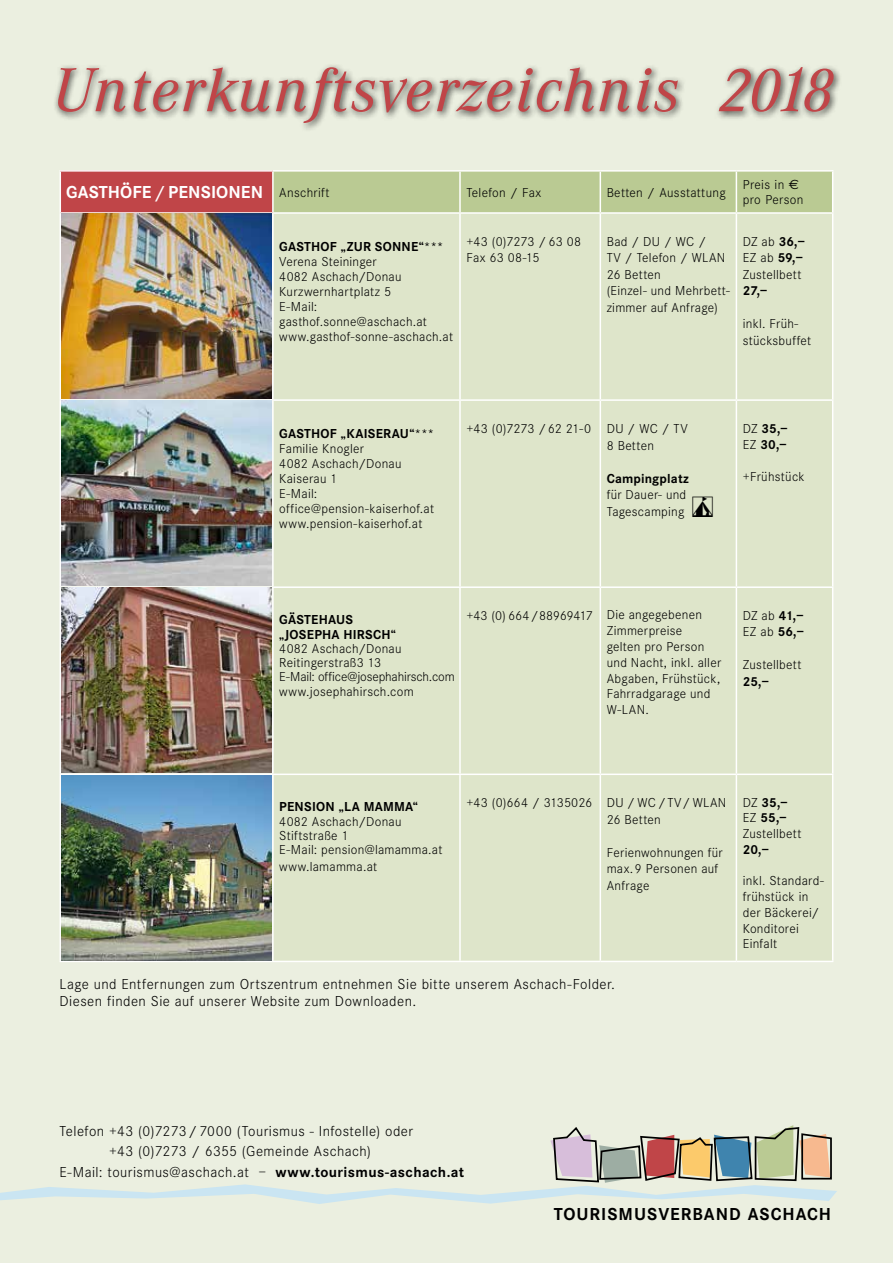
<style>
.page{position:relative;width:893px;height:1263px;background:#ebefe0}
.page>*{position:absolute;margin:0;border:0;box-sizing:border-box;transform-origin:0 0}
.t1{font:italic 64.5px "Corporate A";letter-spacing:.02em;color:#c04548}
.t2{font:700 18px "Corporate S";letter-spacing:.005em;color:#fff}
.t3{font:700 18px "Corporate S";letter-spacing:.05em;color:#000}
.t4{font:300 15px/16.5px "Corporate S";letter-spacing:.03em;color:#000}
.t5{font:300 13.5px/16.5px "Corporate S";letter-spacing:.02em;color:#000}
.t6{font:700 13.5px/16.5px "Corporate S";letter-spacing:.01em;color:#000}
.s1{font-weight:300;font-size:13.5px;color:#000}
.s2{font-family:"Euro Sans";font-weight:400}
.s3{font-weight:700}
.s4{font-weight:300}
</style>
<div class="page">
<div style="left:53px;top:63px;width:789px;height:69px;background:#000;opacity:.75"></div>
<div style="left:60px;top:171px;width:213px;height:42px;background:#c04548"></div>
<div style="left:274px;top:172px;width:558px;height:40px;background:#baca93"></div>
<div style="left:274px;top:214px;width:558px;height:746px;background:#dee5ca"></div>
<hr style="left:60px;top:170px;width:213px;height:2px;background:#fff">
<hr style="left:60px;top:172px;width:1px;height:40px;background:#fff">
<hr style="left:273px;top:170px;width:187px;height:2px;background:#fff">
<hr style="left:272px;top:172px;width:2px;height:40px;background:#fff">
<hr style="left:460px;top:170px;width:140px;height:2px;background:#fff">
<hr style="left:459px;top:172px;width:2px;height:40px;background:#fff">
<hr style="left:600px;top:170px;width:136px;height:2px;background:#fff">
<hr style="left:600px;top:172px;width:1px;height:40px;background:#fff">
<hr style="left:736px;top:170px;width:97px;height:2px;background:#fff">
<hr style="left:736px;top:172px;width:1px;height:40px;background:#fff">
<hr style="left:832px;top:172px;width:1px;height:40px;background:#fff">
<hr style="left:60px;top:212px;width:213px;height:2px;background:#fff">
<hr style="left:60px;top:214px;width:1px;height:185px;background:#fff">
<hr style="left:273px;top:212px;width:187px;height:2px;background:#fff">
<hr style="left:272px;top:214px;width:2px;height:185px;background:#fff">
<hr style="left:460px;top:212px;width:140px;height:2px;background:#fff">
<hr style="left:459px;top:214px;width:2px;height:185px;background:#fff">
<hr style="left:600px;top:212px;width:136px;height:2px;background:#fff">
<hr style="left:600px;top:214px;width:1px;height:185px;background:#fff">
<hr style="left:736px;top:212px;width:97px;height:2px;background:#fff">
<hr style="left:736px;top:214px;width:1px;height:185px;background:#fff">
<hr style="left:832px;top:214px;width:1px;height:185px;background:#fff">
<hr style="left:60px;top:399px;width:213px;height:2px;background:#fff">
<hr style="left:60px;top:401px;width:1px;height:185px;background:#fff">
<hr style="left:273px;top:399px;width:187px;height:2px;background:#fff">
<hr style="left:272px;top:401px;width:2px;height:185px;background:#fff">
<hr style="left:460px;top:399px;width:140px;height:2px;background:#fff">
<hr style="left:459px;top:401px;width:2px;height:185px;background:#fff">
<hr style="left:600px;top:399px;width:136px;height:2px;background:#fff">
<hr style="left:600px;top:401px;width:1px;height:185px;background:#fff">
<hr style="left:736px;top:399px;width:97px;height:2px;background:#fff">
<hr style="left:736px;top:401px;width:1px;height:185px;background:#fff">
<hr style="left:832px;top:401px;width:1px;height:185px;background:#fff">
<hr style="left:60px;top:586px;width:213px;height:2px;background:#fff">
<hr style="left:60px;top:588px;width:1px;height:185px;background:#fff">
<hr style="left:273px;top:586px;width:187px;height:2px;background:#fff">
<hr style="left:272px;top:588px;width:2px;height:185px;background:#fff">
<hr style="left:460px;top:586px;width:140px;height:2px;background:#fff">
<hr style="left:459px;top:588px;width:2px;height:185px;background:#fff">
<hr style="left:600px;top:586px;width:136px;height:2px;background:#fff">
<hr style="left:600px;top:588px;width:1px;height:185px;background:#fff">
<hr style="left:736px;top:586px;width:97px;height:2px;background:#fff">
<hr style="left:736px;top:588px;width:1px;height:185px;background:#fff">
<hr style="left:832px;top:588px;width:1px;height:185px;background:#fff">
<hr style="left:60px;top:773px;width:213px;height:2px;background:#fff">
<hr style="left:60px;top:775px;width:1px;height:186px;background:#fff">
<hr style="left:273px;top:773px;width:187px;height:2px;background:#fff">
<hr style="left:272px;top:775px;width:2px;height:186px;background:#fff">
<hr style="left:460px;top:773px;width:140px;height:2px;background:#fff">
<hr style="left:459px;top:775px;width:2px;height:186px;background:#fff">
<hr style="left:600px;top:773px;width:136px;height:2px;background:#fff">
<hr style="left:600px;top:775px;width:1px;height:186px;background:#fff">
<hr style="left:736px;top:773px;width:97px;height:2px;background:#fff">
<hr style="left:736px;top:775px;width:1px;height:186px;background:#fff">
<hr style="left:832px;top:775px;width:1px;height:186px;background:#fff">
<hr style="left:60px;top:961px;width:213px;height:1px;background:#fff">
<hr style="left:273px;top:961px;width:187px;height:1px;background:#fff">
<hr style="left:460px;top:961px;width:140px;height:1px;background:#fff">
<hr style="left:600px;top:961px;width:136px;height:1px;background:#fff">
<hr style="left:736px;top:961px;width:97px;height:1px;background:#fff">
<img style="left:61px;top:214px;width:210px;height:185px">
<img style="left:61px;top:401px;width:210px;height:185px">
<img style="left:61px;top:588px;width:210px;height:185px">
<img style="left:61px;top:775px;width:210px;height:185px">
<svg style="left:0;top:1125px;width:837px;height:79px"></svg>
<svg style="left:693px;top:497px;width:20px;height:20px"></svg>
<h1 class="t1" style="left:52px;top:53px;width:784px">Unterkunftsverzeichnis 2018</h1>
<h2 class="t2" style="left:66px;top:182px;width:265px">GASTHÖFE / PENSIONEN <span class="s1">Anschrift</span></h2>
<p class="t5" style="left:466px;top:184px;width:76px">Telefon / Fax</p>
<p class="t5" style="left:607px;top:184px;width:121px">Betten / Ausstattung</p>
<p class="t5" style="left:743px;top:178px;width:62px;line-height:15px">Preis in <span class="s2">e </span>pro Person</p>
<p class="t5" style="left:279px;top:239px;width:175px;line-height:15px"><span class="s3">GASTHOF „ZUR SONNE“</span>***<br>Verena Steininger<br>4082 Aschach/Donau<br>Kurzwernhartplatz 5<br>E-Mail: gasthof.sonne@aschach.at www.gasthof-sonne-aschach.at</p>
<p class="t5" style="left:466px;top:233px;width:116px">+43 (0)7273 / 63 08<br>Fax 63 08-15</p>
<p class="t5" style="left:607px;top:233px;width:125px">Bad / DU / WC /<br>TV / Telefon / WLAN<br>26 Betten<br>(Einzel- und Mehrbett&shy;zimmer auf Anfrage)</p>
<p class="t5" style="left:743px;top:233px;width:64px">DZ ab <span class="s3">36,–<br></span>EZ ab <span class="s3">59,–<br></span>Zustellbett</p>
<p class="t6" style="left:743px;top:283px;width:26px">27,–</p>
<p class="t5" style="left:743px;top:316px;width:70px">inkl. Früh&shy;stücksbuffet</p>
<p class="t5" style="left:279px;top:426px;width:157px;line-height:15px"><span class="s3">GASTHOF „KAISERAU“</span>***<br>Familie Knogler<br>4082 Aschach/Donau<br>Kaiserau 1<br>E-Mail: office@pension-kaiserhof.at www.pension-kaiserhof.at</p>
<p class="t5" style="left:607px;top:421px;width:83px;text-indent:-140px">+43 (0)7273 /62 21-0 DU / WC / TV<br>8 Betten</p>
<p class="t6" style="left:607px;top:470px;width:84px">CAMPINGPLATZ</p>
<p class="t5" style="left:607px;top:487px;width:81px">für Dauer- und<br>Tagescamping</p>
<p class="t6" style="left:743px;top:420px;width:47px"><span class="s4">DZ</span> 35,–<br><span class="s4">EZ</span> 30,–</p>
<p class="t5" style="left:743px;top:468px;width:64px">+Frühstück</p>
<p class="t6" style="left:279px;top:613px;width:27px;line-height:14.2px">GÄSTEHAUS „JOSEPHA</p>
<p class="t6" style="left:344px;top:626px;width:18px">HIRSCH</p>
<p class="t6" style="left:391px;top:626px;width:7px">“</p>
<p class="t5" style="left:279px;top:641px;width:177px;line-height:14.2px">4082 Aschach/Donau<br>Reitingerstraß3 13<br>E-Mail: office@josephahirsch.com www.josephahirsch.com</p>
<p class="t5" style="left:607px;top:608px;width:116px;line-height:15.6px;text-indent:-140px">+43 (0) 664/88969417 Die angegebenen<br>Zimmerpreise<br>gelten pro Person und Nacht, inkl. aller<br>Abgaben, Frühstück,<br>Fahrradgarage und<br>W-LAN.</p>
<p class="t5" style="left:743px;top:607px;width:63px">DZ ab <span class="s3">41,–<br></span>EZ ab <span class="s3">56,–</span></p>
<p class="t5" style="left:743px;top:657px;width:60px">Zustellbett</p>
<p class="t6" style="left:743px;top:673px;width:28px">25,–</p>
<p class="t6" style="left:279px;top:799px;width:9px">PENSION</p>
<p class="t6" style="left:339px;top:799px;width:47px">„LA MAMMA</p>
<p class="t6" style="left:413px;top:799px;width:7px">“</p>
<p class="t5" style="left:279px;top:814px;width:165px;line-height:14.2px">4082 Aschach/Donau<br>Stiftstraße 1<br>E-Mail: pension@lamamma.at</p>
<p class="t5" style="left:279px;top:858px;width:99px">www.lamamma.at</p>
<p class="t5" style="left:607px;top:795px;width:121px;text-indent:-140px">+43 (0)664 / 3135026 DU / WC /TV/ WLAN<br>26 Betten</p>
<p class="t5" style="left:607px;top:844px;width:117px">Ferienwohnungen für max.9 Personen auf<br>Anfrage</p>
<p class="t5" style="left:743px;top:794px;width:60px;line-height:15.8px">DZ <span class="s3">35,–<br></span>EZ <span class="s3">55,–<br></span>Zustellbett</p>
<p class="t6" style="left:743px;top:841px;width:28px">20,–</p>
<p class="t5" style="left:743px;top:873px;width:82px;line-height:15.8px">inkl. Standard&shy;frühstück in der Bäckerei/<br>Konditorei<br>Einfalt</p>
<p class="t4" style="left:60px;top:976px;width:557px">Lage und Entfernungen zum Ortszentrum entnehmen Sie bitte unserem Aschach-Folder.<br>Diesen finden Sie auf unserer Website zum Downloaden.</p>
<p class="t4" style="left:60px;top:1122px;width:355px;line-height:19.5px;text-align:center">Telefon +43 (0)7273 /7000 (Tourismus - Infostelle) oder +43 (0)7273 / 6355 (Gemeinde Aschach)</p>
<p class="t4" style="left:60px;top:1164px;width:406px">E-Mail: tourismus@aschach.at – <span class="s3">WWW.TOURISMUS-ASCHACH.AT</span></p>
<h2 class="t3" style="left:554px;top:1204px;width:23px">TOURISMUS</h2>
<h2 class="t3" style="left:658px;top:1204px;width:114px">VERBAN D ASCHACH</h2>
</div>
